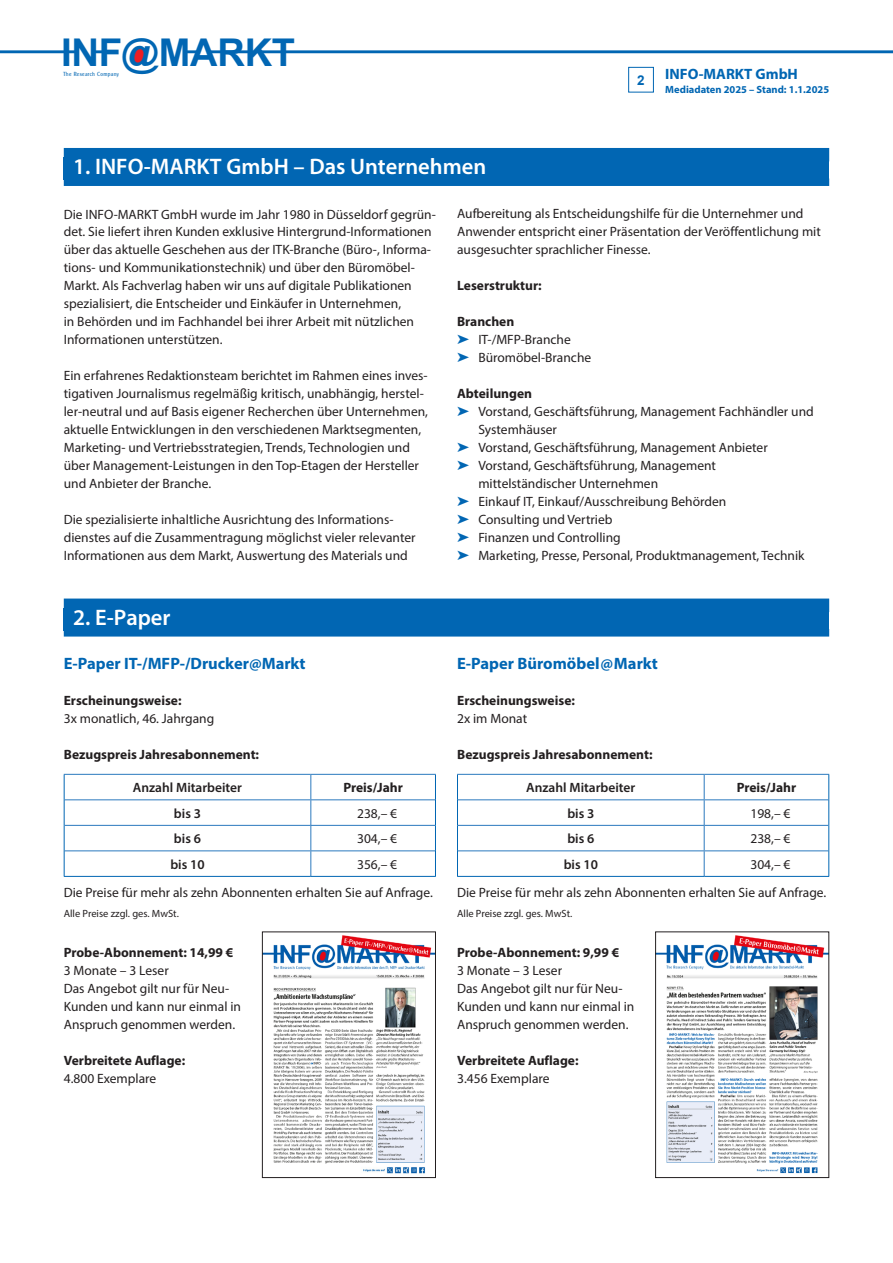
<style>
.page{position:relative;width:893px;height:1263px;background:#fff}
.page>*{position:absolute;margin:0;border:0;box-sizing:border-box;transform-origin:0 0}
.t1{font:700 38.4px "Arial";letter-spacing:-.005em;color:#0166b3}
.t2{font:600 22.5px "Myriad Pro";color:#fff}
.t3{font:700 16.5px "Myriad Pro";color:#0166b3}
.t4{font:700 15px "Myriad Pro";color:#0166b3}
.t5{font:13.5px/18px "Myriad Pro";color:#231f20}
.t6{font:700 13.5px "Myriad Pro";color:#231f20}
.t7{font:600 13.5px "Myriad Pro";color:#231f20}
.t8{font:700 13.5px "Arial";color:#0166b3}
.t9{font:10.5px "Myriad Pro";color:#231f20}
.t10{font:700 10.5px "Myriad Pro";color:#0166b3}
.t11{font:5.7px "Cleargothic";letter-spacing:.06em;color:#0166b3;scale:.9 1}
.s1{font-size:38.25px}
.s2{font-weight:700}
.s3{color:#0166b3}
</style>
<div class="page">
<div style="left:628px;top:67px;width:26px;height:25px;border:1px solid #0166b3"></div>
<hr style="left:0;top:50px;width:76px;height:3px;background:#0166b3">
<svg style="left:185px;top:50px;width:13px;height:3px"></svg>
<hr style="left:92px;top:50px;width:14px;height:3px;background:#0166b3">
<hr style="left:208px;top:50px;width:16px;height:3px;background:#0166b3">
<hr style="left:235px;top:50px;width:16px;height:3px;background:#0166b3">
<hr style="left:261px;top:50px;width:632px;height:3px;background:#0166b3">
<svg style="left:131px;top:47px;width:15px;height:18px"></svg>
<hr style="left:311px;top:774px;width:125px;height:1px;background:#2b79be">
<hr style="left:311px;top:799px;width:124px;height:1px;background:#2b79be">
<hr style="left:311px;top:825px;width:124px;height:1px;background:#2b79be">
<hr style="left:311px;top:850px;width:124px;height:1px;background:#2b79be">
<hr style="left:64px;top:774px;width:247px;height:1px;background:#2b79be">
<hr style="left:65px;top:799px;width:246px;height:1px;background:#2b79be">
<hr style="left:65px;top:825px;width:246px;height:1px;background:#2b79be">
<hr style="left:65px;top:850px;width:246px;height:1px;background:#2b79be">
<svg style="left:310px;top:775px;width:1px;height:101px"></svg>
<svg style="left:64px;top:775px;width:1px;height:101px"></svg>
<svg style="left:435px;top:775px;width:1px;height:101px"></svg>
<hr style="left:64px;top:876px;width:247px;height:1px;background:#0166b3">
<hr style="left:311px;top:876px;width:125px;height:1px;background:#0166b3">
<div style="left:64px;top:157px;width:765px;height:23px;background:#0166b3"></div>
<div style="left:64px;top:148px;width:765px;height:13px;background:#0166b3"></div>
<div style="left:64px;top:178px;width:765px;height:8px;background:#0166b3"></div>
<div style="left:64px;top:608px;width:765px;height:22px;background:#0166b3"></div>
<div style="left:64px;top:598px;width:765px;height:14px;background:#0166b3"></div>
<div style="left:64px;top:629px;width:765px;height:7px;background:#0166b3"></div>
<img style="left:264px;top:935px;width:170px;height:229px">
<div style="left:262px;top:931px;width:174px;height:247px;border:1px solid #231f20"></div>
<img style="left:363px;top:1167px;width:62px;height:7px">
<img style="left:657px;top:935px;width:170px;height:239px">
<div style="left:655px;top:931px;width:174px;height:247px;border:1px solid #231f20"></div>
<hr style="left:704px;top:774px;width:125px;height:1px;background:#2b79be">
<hr style="left:704px;top:799px;width:124px;height:1px;background:#2b79be">
<hr style="left:704px;top:825px;width:124px;height:1px;background:#2b79be">
<hr style="left:704px;top:850px;width:124px;height:1px;background:#2b79be">
<hr style="left:457px;top:774px;width:247px;height:1px;background:#2b79be">
<hr style="left:458px;top:799px;width:246px;height:1px;background:#2b79be">
<hr style="left:458px;top:825px;width:246px;height:1px;background:#2b79be">
<hr style="left:458px;top:850px;width:246px;height:1px;background:#2b79be">
<svg style="left:704px;top:775px;width:1px;height:101px"></svg>
<svg style="left:457px;top:775px;width:1px;height:101px"></svg>
<svg style="left:828px;top:775px;width:1px;height:101px"></svg>
<hr style="left:457px;top:876px;width:247px;height:1px;background:#0166b3">
<hr style="left:704px;top:876px;width:125px;height:1px;background:#0166b3">
<h1 class="t1" style="left:61px;top:26px;width:236px">INF<span class="s1">@</span>MARKT</h1>
<p class="t11" style="left:64px;top:70px;width:63px">The Research Company</p>
<p class="t8" style="left:637px;top:71px;width:9px">2</p>
<p class="t4" style="left:665px;top:65px;width:134px">INFO-MARKT GmbH</p>
<p class="t10" style="left:665px;top:82px;width:165px">Mediadaten 2025 – Stand: 1.1.2025</p>
<h2 class="t2" style="left:73px;top:152px;width:415px">1. INFO-MARKT GmbH – Das Unternehmen</h2>
<p class="t5" style="left:64px;top:205px;width:374px">Die INFO-MARKT GmbH wurde im Jahr 1980 in Düsseldorf gegrün&shy;det. Sie liefert ihren Kunden exklusive Hintergrund-Informationen über das aktuelle Geschehen aus der ITK-Branche (Büro-, Informa&shy;tions- und Kommunikationstechnik) und über den Büromöbel-Markt. Als Fachverlag haben wir uns auf digitale Publikationen spezialisiert, die Entscheider und Einkäufer in Unternehmen,<br>in Behörden und im Fachhandel bei ihrer Arbeit mit nützlichen Informationen unterstützen.</p>
<p class="t5" style="left:64px;top:367px;width:366px">Ein erfahrenes Redaktionsteam berichtet im Rahmen eines inves&shy;tigativen Journalismus regelmäßig kritisch, unabhängig, herstel&shy;ler-neutral und auf Basis eigener Recherchen über Unternehmen, aktuelle Entwicklungen in den verschiedenen Marktsegmenten, Marketing- und Vertriebsstrategien, Trends, Technologien und über Management-Leistungen in den Top-Etagen der Hersteller und Anbieter der Branche.</p>
<p class="t5" style="left:64px;top:511px;width:353px">Die spezialisierte inhaltliche Ausrichtung des Informations&shy;dienstes auf die Zusammentragung möglichst vieler relevanter<br>Informationen aus dem Markt, Auswertung des Materials und</p>
<p class="t5" style="left:457px;top:205px;width:365px">Aufbereitung als Entscheidungshilfe für die Unternehmer und<br>Anwender entspricht einer Präsentation der Veröffentlichung mit ausgesuchter sprachlicher Finesse.</p>
<p class="t6" style="left:457px;top:277px;width:86px">Leserstruktur:</p>
<p class="t5" style="left:457px;top:313px;width:136px"><span class="s2">Branchen<br></span><span class="s3">➤</span> IT-/MFP-Branche<br><span class="s3">➤</span> Büromöbel-Branche</p>
<p class="t6" style="left:457px;top:385px;width:76px">Abteilungen</p>
<p class="t5" style="left:457px;top:403px;width:358px"><span class="s3">➤</span> Vorstand, Geschäftsführung, Management Fachhändler und</p>
<p class="t5" style="left:478px;top:421px;width:80px">Systemhäuser</p>
<p class="t5" style="left:457px;top:439px;width:312px"><span class="s3">➤</span> Vorstand, Geschäftsführung, Management Anbieter</p>
<p class="t5" style="left:457px;top:457px;width:260px"><span class="s3">➤</span> Vorstand, Geschäftsführung, Management</p>
<p class="t5" style="left:478px;top:475px;width:181px">mittelständischer Unternehmen</p>
<p class="t5" style="left:457px;top:493px;width:271px"><span class="s3">➤</span> Einkauf IT, Einkauf/Ausschreibung Behörden</p>
<p class="t5" style="left:457px;top:511px;width:157px"><span class="s3">➤</span> Consulting und Vertrieb</p>
<p class="t5" style="left:457px;top:529px;width:165px"><span class="s3">➤</span> Finanzen und Controlling</p>
<p class="t5" style="left:457px;top:547px;width:349px"><span class="s3">➤</span> Marketing, Presse, Personal, Produktmanagement, Technik</p>
<h2 class="t2" style="left:73px;top:603px;width:99px">2. E-Paper</h2>
<p class="t3" style="left:64px;top:653px;width:243px">E-Paper IT-/MFP-/Drucker@Markt</p>
<p class="t6" style="left:64px;top:692px;width:119px">Erscheinungsweise:</p>
<p class="t5" style="left:64px;top:709px;width:152px">3x monatlich, 46. Jahrgang</p>
<p class="t6" style="left:64px;top:746px;width:197px">Bezugspreis Jahresabonnement:</p>
<p class="t7" style="left:133px;top:779px;width:111px">Anzahl Mitarbeiter</p>
<p class="t6" style="left:343px;top:779px;width:61px">Preis/Jahr</p>
<p class="t7" style="left:174px;top:804px;width:29px">bis 3</p>
<p class="t5" style="left:357px;top:804px;width:42px">238,– €</p>
<p class="t7" style="left:174px;top:830px;width:29px">bis 6</p>
<p class="t5" style="left:357px;top:829px;width:42px">304,– €</p>
<p class="t7" style="left:170px;top:855px;width:36px">bis 10</p>
<p class="t5" style="left:64px;top:850px;width:371px;line-height:28.5px;text-indent:293px">356,– €<br>Die Preise für mehr als zehn Abonnenten erhalten Sie auf Anfrage.</p>
<p class="t9" style="left:64px;top:907px;width:117px">Alle Preise zzgl. ges. MwSt.</p>
<p class="t6" style="left:64px;top:944px;width:171px">Probe-Abonnement: 14,99 €</p>
<p class="t5" style="left:64px;top:961px;width:179px">3 Monate – 3 Leser<br>Das Angebot gilt nur für Neu-<br>Kunden und kann nur einmal in<br>Anspruch genommen werden.</p>
<p class="t6" style="left:64px;top:1052px;width:123px">Verbreitete Auflage:</p>
<p class="t5" style="left:64px;top:1069px;width:94px">4.800 Exemplare</p>
<p class="t3" style="left:457px;top:653px;width:202px">E-Paper Büromöbel@Markt</p>
<p class="t6" style="left:457px;top:692px;width:119px">Erscheinungsweise:</p>
<p class="t5" style="left:457px;top:709px;width:72px">2x im Monat</p>
<p class="t6" style="left:457px;top:746px;width:197px">Bezugspreis Jahresabonnement:</p>
<p class="t7" style="left:526px;top:779px;width:111px">Anzahl Mitarbeiter</p>
<p class="t6" style="left:737px;top:779px;width:61px">Preis/Jahr</p>
<p class="t7" style="left:567px;top:804px;width:29px">bis 3</p>
<p class="t5" style="left:750px;top:804px;width:42px">198,– €</p>
<p class="t7" style="left:567px;top:830px;width:29px">bis 6</p>
<p class="t5" style="left:750px;top:829px;width:42px">238,– €</p>
<p class="t7" style="left:564px;top:855px;width:36px">bis 10</p>
<p class="t5" style="left:457px;top:850px;width:371px;line-height:28.5px;text-indent:293px">304,– €<br>Die Preise für mehr als zehn Abonnenten erhalten Sie auf Anfrage.</p>
<p class="t9" style="left:457px;top:907px;width:117px">Alle Preise zzgl. ges. MwSt.</p>
<p class="t6" style="left:457px;top:944px;width:164px">Probe-Abonnement: 9,99 €</p>
<p class="t5" style="left:457px;top:961px;width:179px">3 Monate – 3 Leser<br>Das Angebot gilt nur für Neu-<br>Kunden und kann nur einmal in<br>Anspruch genommen werden.</p>
<p class="t6" style="left:457px;top:1052px;width:123px">Verbreitete Auflage:</p>
<p class="t5" style="left:457px;top:1069px;width:94px">3.456 Exemplare</p>
</div>
